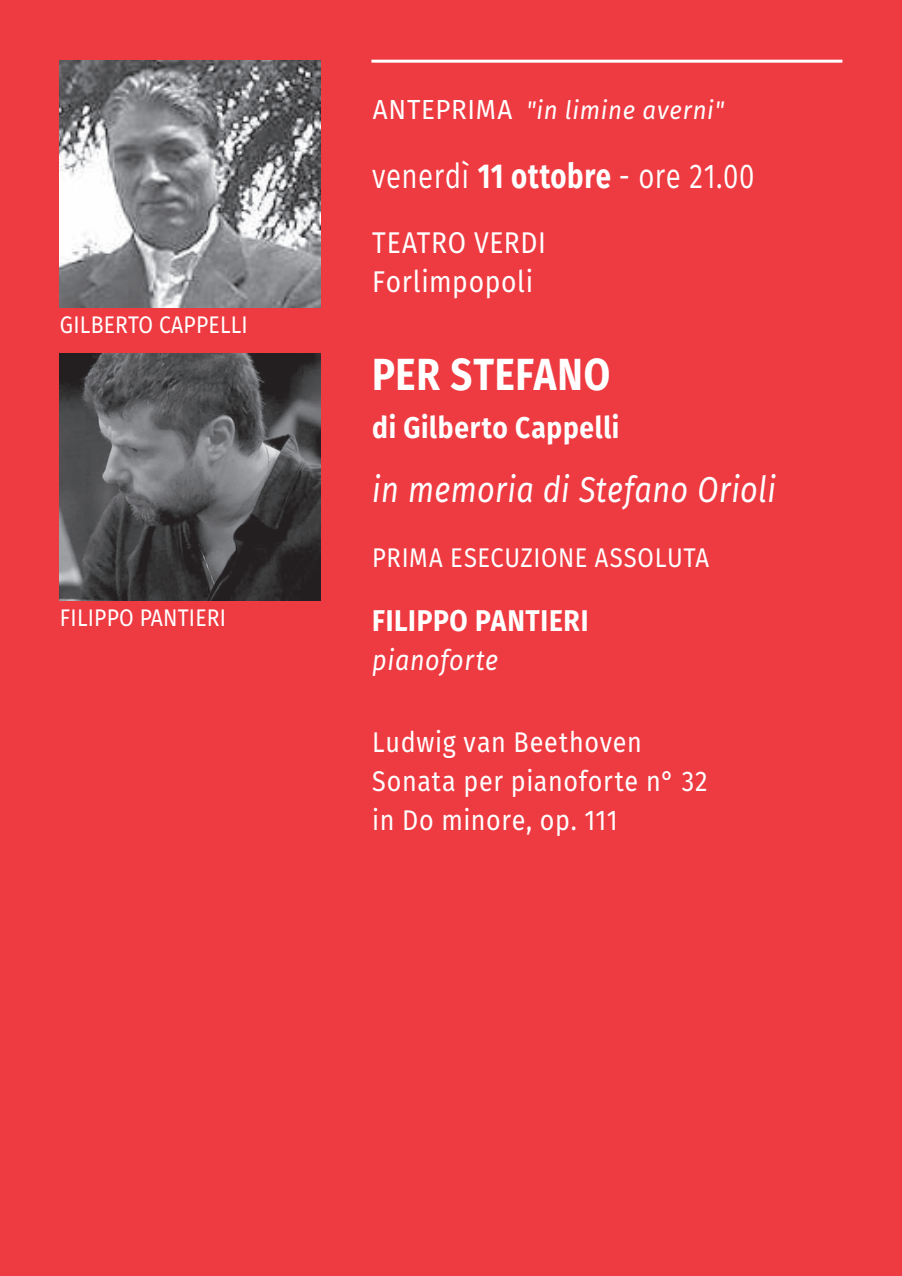
<style>
.page{position:relative;width:902px;height:1276px;background:#fff}
.page>*{position:absolute;margin:0;border:0;box-sizing:border-box;transform-origin:0 0}
.t1{font:700 45px "Fira Sans";letter-spacing:.02em;color:#fff;scale:.85 1}
.t2{font:italic 36px "Fira Sans";letter-spacing:.01em;color:#fff;scale:.85 1}
.t3{font:34.5px "Fira Sans";letter-spacing:.015em;color:#fff;scale:.8 1}
.t4{font:700 30px "Fira Sans";letter-spacing:.025em;color:#fff;scale:.88 1}
.t5{font:30px/39px "Fira Sans";letter-spacing:.025em;color:#fff;scale:.88 1}
.t6{font:28.5px/39px "Fira Sans";letter-spacing:.025em;color:#fff;scale:.88 1}
.t7{font:italic 28.5px "Fira Sans";letter-spacing:.025em;color:#fff;scale:.88 1}
.t8{font:27px "Fira Sans";letter-spacing:.025em;color:#fff;scale:.88 1}
.t9{font:italic 25.5px "Fira Sans";letter-spacing:.03em;color:#fff;scale:.94 1}
.t10{font:24px "Fira Sans";letter-spacing:.01em;color:#fff;scale:.88 1}
.s1{font-style:normal;font-size:27.6px}
.s2{font-weight:700}
</style>
<div class="page">
<div style="left:0;top:0;width:901px;height:1276px;background:#ee3a41"></div>
<hr style="left:371px;top:60px;width:471px;height:3px;background:#fff">
<img style="left:60px;top:353px;width:261px;height:247px">
<img style="left:60px;top:60px;width:261px;height:247px">
<p class="t10" style="left:60px;top:306px;width:215px">GILBERTO CAPPELLI</p>
<p class="t10" style="left:60px;top:599px;width:190px">FILIPPO PANTIERI</p>
<p class="t9" style="left:372px;top:91px;width:375px"><span class="s1">ANTEPRIMA</span> "in limine averni"</p>
<p class="t3" style="left:372px;top:150px;width:479px">venerdì <span class="s2">11 ottobre</span> - ore 21.00</p>
<p class="t5" style="left:372px;top:222px;width:199px">TEATRO VERDI<br>Forlimpopoli</p>
<h1 class="t1" style="left:372px;top:337px;width:281px">PER STEFANO</h1>
<p class="t4" style="left:372px;top:402px;width:282px">di Gilberto Cappelli</p>
<p class="t2" style="left:372px;top:463px;width:476px">in memoria di Stefano Orioli</p>
<p class="t8" style="left:372px;top:537px;width:384px">PRIMA ESECUZIONE ASSOLUTA</p>
<p class="t4" style="left:372px;top:596px;width:247px">FILIPPO PANTIERI</p>
<p class="t7" style="left:372px;top:639px;width:145px">pianoforte</p>
<p class="t6" style="left:372px;top:722px;width:382px">Ludwig van Beethoven<br>Sonata per pianoforte n° 32 in Do minore, op. 111</p>
</div>
